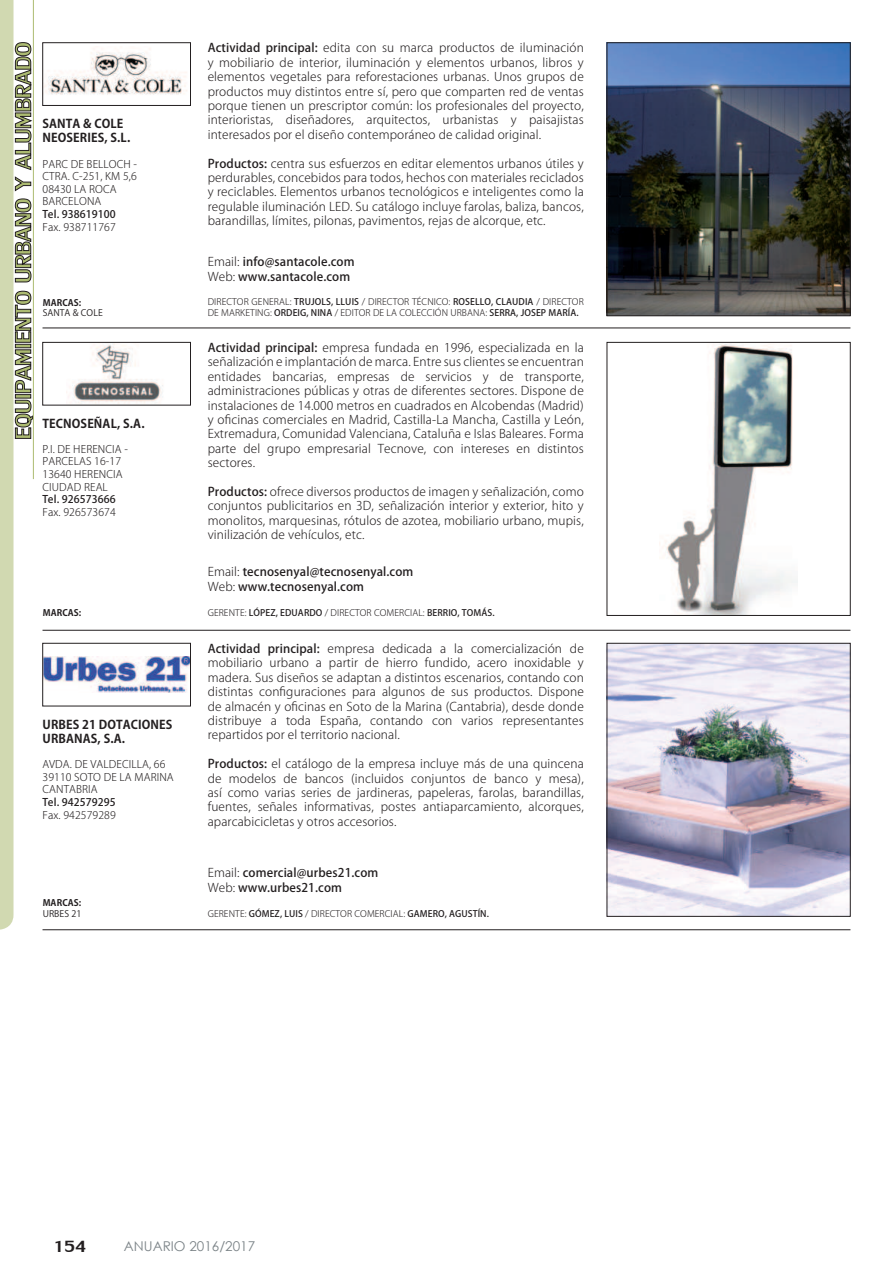
<style>
.page{position:relative;width:893px;height:1263px;background:#fff}
.page>*{position:absolute;margin:0;border:0;box-sizing:border-box;transform-origin:0 0}
.t1{font:24px "Lily UPC";color:#231f20}
.t2{font:13.5px "Century Gothic";color:#7b8387}
.t3{font:300 12px/14.4px "Koz Go Pro";letter-spacing:.01em;color:#231f20;text-align:justify}
.t4{font:500 12px/14.4px "Koz Go Pro";letter-spacing:.01em;color:#231f20}
.t5{font:700 12px/14.4px "Koz Go Pro";letter-spacing:.01em;color:#231f20}
.t6{font:300 10.5px/12.6px "Koz Go Pro";letter-spacing:.01em;color:#231f20}
.t7{font:500 10.5px "Koz Go Pro";letter-spacing:.01em;color:#231f20}
.t8{font:300 9px/10.5px "Koz Go Pro";letter-spacing:.01em;color:#231f20}
.t9{font:700 9px "Koz Go Pro";letter-spacing:.01em;color:#231f20}
.t10{font:9px "Koz Go Pro";letter-spacing:.01em;color:#231f20}
.s1{font-weight:500}
.s2{font-weight:300}
</style>
<div class="page">
<hr style="left:43px;top:328px;width:807px;height:1px;background:#231f20">
<hr style="left:43px;top:630px;width:807px;height:1px;background:#231f20">
<hr style="left:43px;top:929px;width:807px;height:1px;background:#231f20">
<img style="left:609px;top:45px;width:239px;height:269px">
<div style="left:607px;top:43px;width:243px;height:273px;border:1px solid #231f20"></div>
<img style="left:45px;top:48px;width:142px;height:47px">
<div style="left:43px;top:43px;width:148px;height:63px;border:1px solid #231f20"></div>
<img style="left:662px;top:344px;width:136px;height:270px">
<div style="left:607px;top:342px;width:243px;height:274px;border:1px solid #231f20"></div>
<img style="left:66px;top:344px;width:97px;height:59px">
<div style="left:43px;top:342px;width:148px;height:63px;border:1px solid #231f20"></div>
<img style="left:609px;top:645px;width:239px;height:269px">
<img style="left:45px;top:657px;width:144px;height:35px">
<div style="left:43px;top:643px;width:148px;height:63px;border:1px solid #231f20"></div>
<svg style="left:0;top:0;width:33px;height:930px"></svg>
<hr style="left:33px;top:0;width:1px;height:479px;background:#acbb71">
<p class="t5" style="left:43px;top:117px;width:89px">SANTA &amp; COLE<br>NEOSERIES, S.L.</p>
<p class="t6" style="left:43px;top:157px;width:96px">PARC DE BELLOCH -<br>CTRA. C-251, KM 5,6<br>08430 LA ROCA<br>BARCELONA</p>
<p class="t7" style="left:43px;top:207px;width:75px">Tel. 938619100</p>
<p class="t6" style="left:43px;top:220px;width:75px">Fax. 938711767</p>
<p class="t9" style="left:43px;top:296px;width:40px">MARCAS:</p>
<p class="t10" style="left:43px;top:307px;width:62px">SANTA &amp; COLE</p>
<p class="t5" style="left:43px;top:417px;width:104px">TECNOSEÑAL, S.A.</p>
<p class="t6" style="left:43px;top:443px;width:87px">P.I. DE HERENCIA -<br>PARCELAS 16-17<br>13640 HERENCIA<br>CIUDAD REAL</p>
<p class="t7" style="left:43px;top:493px;width:75px">Tel. 926573666</p>
<p class="t6" style="left:43px;top:506px;width:75px">Fax. 926573674</p>
<p class="t3" style="left:208px;top:41px;width:378px"><span class="s1">Actividad principal:</span> edita con su marca productos de iluminación y mobiliario de interior, iluminación y elementos urbanos, libros y elementos vegetales para reforestaciones urbanas. Unos grupos de productos muy distintos entre sí, pero que comparten red de ventas porque tienen un prescriptor común: los profesionales del proyecto, interioristas, diseñadores, arquitectos, urbanistas y paisajistas interesados por el diseño contemporáneo de calidad original.</p>
<p class="t3" style="left:208px;top:156px;width:378px"><span class="s1">Productos:</span> centra sus esfuerzos en editar elementos urbanos útiles y perdurables, concebidos para todos, hechos con materiales reciclados y reciclables. Elementos urbanos tecnológicos e inteligentes como la regulable iluminación LED. Su catálogo incluye farolas, baliza, bancos, barandillas, límites, pilonas, pavimentos, rejas de alcorque, etc.</p>
<p class="t4" style="left:208px;top:255px;width:148px"><span class="s2">Email:</span> info@santacole.com<br><span class="s2">Web:</span> www.santacole.com</p>
<p class="t8" style="left:208px;top:297px;width:378px">DIRECTOR GENERAL: <span class="s1">TRUJOLS, LLUIS</span> / DIRECTOR TÉCNICO: <span class="s1">ROSELLO, CLAUDIA</span> / DIRECTOR<br>DE MARKETING: <span class="s1">ORDEIG, NINA</span> / EDITOR DE LA COLECCIÓN URBANA: <span class="s1">SERRA, JOSEP MARÍA.</span></p>
<p class="t3" style="left:208px;top:340px;width:378px"><span class="s1">Actividad principal:</span> empresa fundada en 1996, especializada en la señalización e implantación de marca. Entre sus clientes se encuentran entidades bancarias, empresas de servicios y de transporte, administraciones públicas y otras de diferentes sectores. Dispone de instalaciones de 14.000 metros en cuadrados en Alcobendas (Madrid) y o昀椀cinas comerciales en Madrid, Castilla-La Mancha, Castilla y León, Extremadura, Comunidad Valenciana, Cataluña e Islas Baleares. Forma parte del grupo empresarial Tecnove, con intereses en distintos sectores.</p>
<p class="t3" style="left:208px;top:484px;width:378px"><span class="s1">Productos:</span> ofrece diversos productos de imagen y señalización, como conjuntos publicitarios en 3D, señalización interior y exterior, hito y monolitos, marquesinas, rótulos de azotea, mobiliario urbano, mupis, vinilización de vehículos, etc.</p>
<p class="t4" style="left:208px;top:565px;width:207px"><span class="s2">Email:</span> tecnosenyal@tecnosenyal.com<br><span class="s2">Web:</span> www.tecnosenyal.com</p>
<p class="t9" style="left:43px;top:607px;width:40px">MARCAS:</p>
<p class="t8" style="left:208px;top:607px;width:288px">GERENTE: <span class="s1">LÓPEZ, EDUARDO</span> / DIRECTOR COMERCIAL: <span class="s1">BERRIO, TOMÁS.</span></p>
<p class="t3" style="left:208px;top:641px;width:378px"><span class="s1">Actividad principal:</span> empresa dedicada a la comercialización de mobiliario urbano a partir de hierro fundido, acero inoxidable y madera. Sus diseños se adaptan a distintos escenarios, contando con distintas con昀椀guraciones para algunos de sus productos. Dispone de almacén y o昀椀cinas en Soto de la Marina (Cantabria), desde donde distribuye a toda España, contando con varios representantes repartidos por el territorio nacional.</p>
<p class="t3" style="left:208px;top:757px;width:378px"><span class="s1">Productos:</span> el catálogo de la empresa incluye más de una quincena de modelos de bancos (incluidos conjuntos de banco y mesa), así como varias series de jardineras, papeleras, farolas, barandillas, fuentes, señales informativas, postes antiaparcamiento, alcorques, aparcabicicletas y otros accesorios.</p>
<p class="t5" style="left:43px;top:718px;width:131px">URBES 21 DOTACIONES<br>URBANAS, S.A.</p>
<p class="t6" style="left:43px;top:758px;width:133px">AVDA. DE VALDECILLA, 66<br>39110 SOTO DE LA MARINA<br>CANTABRIA</p>
<p class="t7" style="left:43px;top:795px;width:75px">Tel. 942579295</p>
<p class="t6" style="left:43px;top:808px;width:75px">Fax. 942579289</p>
<p class="t9" style="left:43px;top:897px;width:40px">MARCAS:</p>
<p class="t10" style="left:43px;top:908px;width:40px">URBES 21</p>
<p class="t4" style="left:208px;top:866px;width:172px"><span class="s2">Email:</span> comercial@urbes21.com<br><span class="s2">Web:</span> www.urbes21.com</p>
<p class="t8" style="left:208px;top:908px;width:283px">GERENTE: <span class="s1">GÓMEZ, LUIS</span> / DIRECTOR COMERCIAL: <span class="s1">GAMERO, AGUSTÍN.</span></p>
<h1 class="t1" style="left:54px;top:1229px;width:34px">154</h1>
<p class="t2" style="left:124px;top:1241px;width:133px">ANUARIO 2016/2017</p>
</div>
